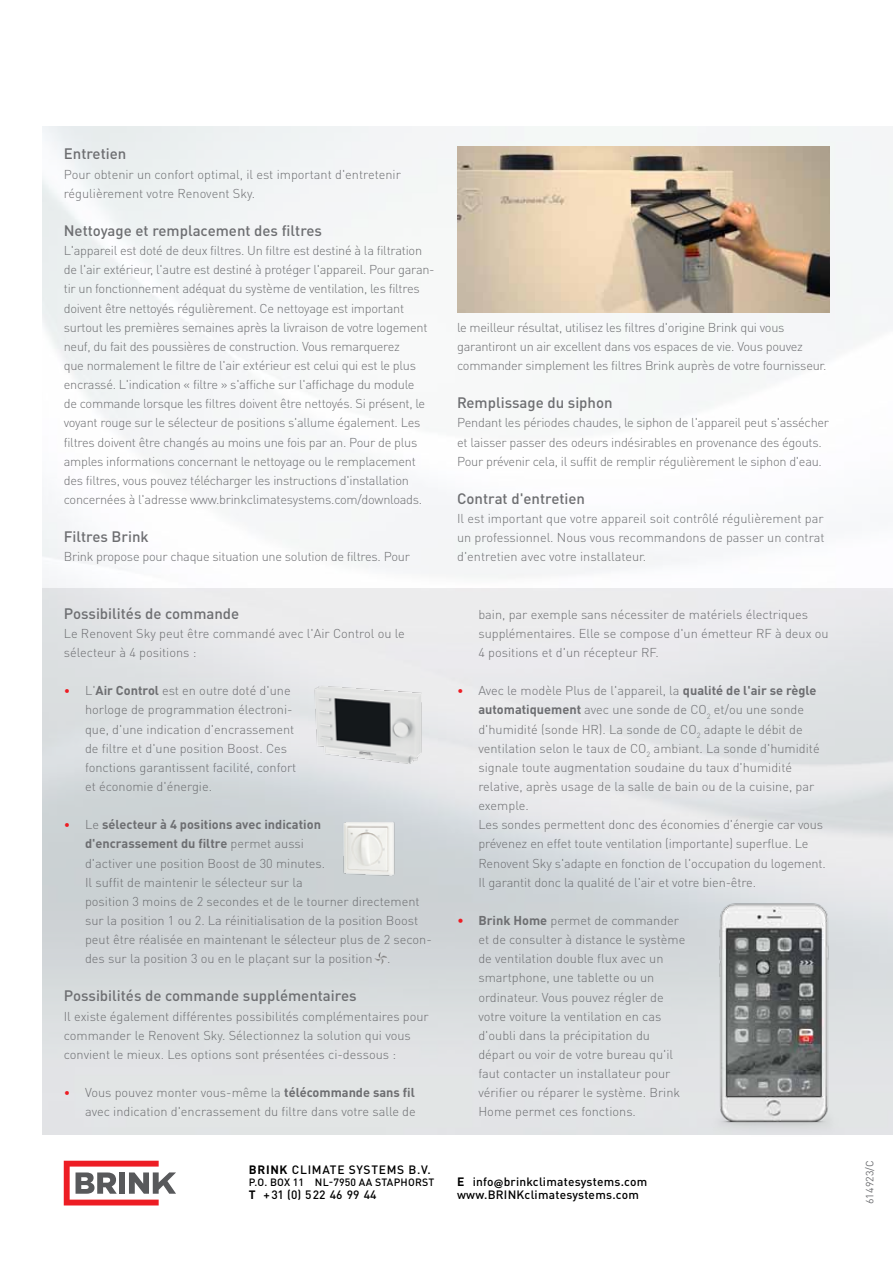
<style>
.page{position:relative;width:893px;height:1263px;background:#fff}
.page>*{position:absolute;margin:0;border:0;box-sizing:border-box;transform-origin:0 0}
.t1{font:500 15px "DIN Pro";color:#6d6e71}
.t2{font:300 12.75px/19.2px "DIN Pro";letter-spacing:-.01em;color:#6d6e71}
.t3{font:500 12px/12.8px "DIN Pro";letter-spacing:.02em;color:#000}
.t4{font:500 12px "DIN Pro";letter-spacing:.06em;color:#000}
.t5{font:500 10.5px "DIN Pro";letter-spacing:.02em;color:#000}
.t6{font:10.5px "DIN Pro";letter-spacing:.01em;color:#6d6e71}
.s1{font-size:12px;color:#ed1d24}
.s2{font-weight:700}
.s3{color:#ed1d24}
.s4{font-family:"Syntax LT Std";font-weight:700}
</style>
<div class="page">
<svg style="left:64px;top:1161px;width:112px;height:44px"></svg>
<img style="left:43px;top:126px;width:850px;height:1008px">
<img style="left:688px;top:899px;width:175px;height:236px">
<img style="left:283px;top:810px;width:153px;height:118px">
<img style="left:457px;top:146px;width:372px;height:167px">
<img style="left:312px;top:685px;width:112px;height:80px">
<img style="left:372px;top:949px;width:15px;height:17px">
<p class="t1" style="left:64px;top:142px;width:64px">Entretien</p>
<p class="t2" style="left:64px;top:164px;width:339px">Pour obtenir un confort optimal, il est important d'entretenir régulièrement votre Renovent Sky.</p>
<p class="t1" style="left:64px;top:218px;width:260px">Nettoyage et remplacement des filtres</p>
<p class="t2" style="left:64px;top:240px;width:372px">L'appareil est doté de deux filtres. Un filtre est destiné à la filtration de l'air extérieur, l'autre est destiné à protéger l'appareil. Pour garan&shy;tir un fonctionnement adéquat du système de ventilation, les filtres doivent être nettoyés régulièrement. Ce nettoyage est important surtout les premières semaines après la livraison de votre logement neuf, du fait des poussières de construction. Vous remarquerez<br>que normalement le filtre de l'air extérieur est celui qui est le plus encrassé. L'indication « filtre » s'affiche sur l'affichage du module<br>de commande lorsque les filtres doivent être nettoyés. Si présent, le voyant rouge sur le sélecteur de positions s'allume également. Les filtres doivent être changés au moins une fois par an. Pour de plus amples informations concernant le nettoyage ou le remplacement des filtres, vous pouvez télécharger les instructions d'installation concernées à l'adresse www.brinkclimatesystems.com/downloads.</p>
<p class="t1" style="left:64px;top:525px;width:87px">Filtres Brink</p>
<p class="t2" style="left:64px;top:547px;width:348px">Brink propose pour chaque situation une solution de filtres. Pour</p>
<p class="t1" style="left:64px;top:601px;width:177px">Possibilités de commande</p>
<p class="t2" style="left:64px;top:623px;width:342px">Le Renovent Sky peut être commandé avec l'Air Control ou le sélecteur à 4 positions :</p>
<p class="t2" style="left:85px;top:680px;width:213px;text-indent:-21px"><span class="s1">•</span> L'<span class="s2">Air Control</span> est en outre doté d'une horloge de programmation électroni&shy;que, d'une indication d'encrassement de filtre et d'une position Boost. Ces fonctions garantissent facilité, confort et économie d'énergie.</p>
<p class="t2" style="left:85px;top:814px;width:348px;text-indent:-21px"><span class="s1">•</span> Le <span class="s2">sélecteur à 4 positions avec indication<br>d'encrassement du filtre</span> permet aussi<br>d'activer une position Boost de 30 minutes.<br>Il suffit de maintenir le sélecteur sur la<br>position 3 moins de 2 secondes et de le tourner directement sur la position 1 ou 2. La réinitialisation de la position Boost peut être réalisée en maintenant le sélecteur plus de 2 secon&shy;des sur la position 3 ou en le plaçant sur la position .</p>
<p class="t1" style="left:64px;top:984px;width:294px">Possibilités de commande supplémentaires</p>
<p class="t2" style="left:64px;top:1006px;width:367px">Il existe également différentes possibilités complémentaires pour commander le Renovent Sky. Sélectionnez la solution qui vous convient le mieux. Les options sont présentées ci-dessous :</p>
<p class="t2" style="left:64px;top:1082px;width:354px;text-align:right"><span class="s1">•</span> Vous pouvez monter vous-même la <span class="s2">télécommande sans fil </span>avec indication d'encrassement du filtre dans votre salle de</p>
<p class="t2" style="left:457px;top:317px;width:371px">le meilleur résultat, utilisez les filtres d'origine Brink qui vous garantiront un air excellent dans vos espaces de vie. Vous pouvez commander simplement les filtres Brink auprès de votre fournisseur.</p>
<p class="t1" style="left:457px;top:391px;width:157px">Remplissage du siphon</p>
<p class="t2" style="left:457px;top:413px;width:374px">Pendant les périodes chaudes, le siphon de l'appareil peut s'assécher et laisser passer des odeurs indésirables en provenance des égouts.<br>Pour prévenir cela, il suffit de remplir régulièrement le siphon d'eau.</p>
<p class="t1" style="left:457px;top:486px;width:130px">Contrat d'entretien</p>
<p class="t2" style="left:457px;top:508px;width:369px;text-align:justify">Il est important que votre appareil soit contrôlé régulièrement par un professionnel. Nous vous recommandons de passer un contrat d'entretien avec votre installateur.</p>
<p class="t2" style="left:478px;top:604px;width:352px">bain, par exemple sans nécessiter de matériels électriques supplémentaires. Elle se compose d'un émetteur RF à deux ou<br>4 positions et d'un récepteur RF.</p>
<p class="t2" style="left:478px;top:680px;width:349px;text-indent:-21px"><span class="s1">•</span> Avec le modèle Plus de l'appareil, la <span class="s2">qualité de l'air se règle automatiquement</span> avec une sonde de CO<sub>2</sub> et/ou une sonde d'humidité (sonde HR). La sonde de CO<sub>2</sub> adapte le débit de ventilation selon le taux de CO<sub>2</sub> ambiant. La sonde d'humidité signale toute augmentation soudaine du taux d'humidité relative, après usage de la salle de bain ou de la cuisine, par exemple.<br>Les sondes permettent donc des économies d'énergie car vous prévenez en effet toute ventilation (importante) superflue. Le Renovent Sky s'adapte en fonction de l'occupation du logement.<br>Il garantit donc la qualité de l'air et votre bien-être.</p>
<p class="t2" style="left:478px;top:910px;width:208px;text-indent:-21px"><span class="s3">•</span> <span class="s2">Brink Home</span> permet de commander et de consulter à distance le système de ventilation double flux avec un smartphone, une tablette ou un ordinateur. Vous pouvez régler de votre voiture la ventilation en cas d'oubli dans la précipitation du départ ou voir de votre bureau qu'il faut contacter un installateur pour vérifier ou réparer le système. Brink Home permet ces fonctions.</p>
<p class="t4" style="left:249px;top:1159px;width:184px"><span class="s2">Brink</span> Cli mate Systems B.V.</p>
<p class="t5" style="left:249px;top:1174px;width:187px">P.O. Box 11 NL-7950 AA Staphorst</p>
<p class="t3" style="left:249px;top:1187px;width:129px"><span class="s2">T</span> + 31 (0) 522 46 99 44</p>
<p class="t3" style="left:457px;top:1174px;width:192px"><span class="s2">E</span> info<span class="s4">@</span>brinkclimatesystems.com www.BRINKclimatesystems.com</p>
<p class="t6" style="left:861px;top:1204px;width:46px;rotate:-90deg">614923/C</p>
</div>
